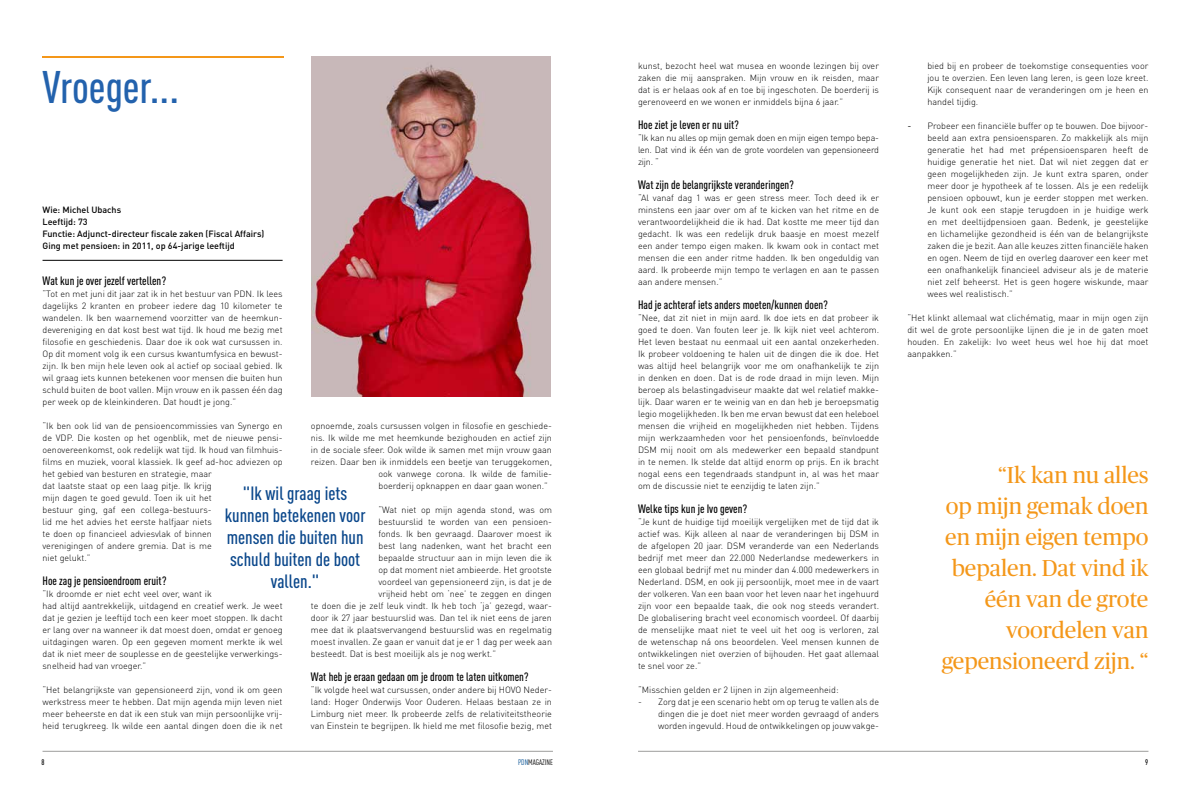
<style>
.page{position:relative;width:1191px;height:808px;background:#fff}
.page>*{position:absolute;margin:0;border:0;box-sizing:border-box;transform-origin:0 0}
.t1{font:500 condensed 45px "DINOT";letter-spacing:-.005em;color:#2362ad}
.t2{font:23px/31px "Publico";color:#f49719;text-align:right}
.t3{font:500 condensed 19px/22px "DINOT";color:#0a478b;text-align:center}
.t4{font:500 condensed 12px "DINOT";color:#000}
.t5{font:300 9px/12px "DINOT";color:#000;text-align:justify}
.t6{font:500 9px/12px "DINOT";color:#000}
.t7{font:condensed 8px "DINOT";color:#000}
.t8{font:500 condensed 8px "DINOT";color:#000}
.s1{color:#024f92}
</style>
<div class="page">
<hr style="left:43px;top:751px;width:510px;height:1px;background:#9d9d9c">
<hr style="left:638px;top:751px;width:510px;height:1px;background:#9d9d9c">
<hr style="left:43px;top:260px;width:240px;height:1px;background:#000">
<hr style="left:43px;top:56px;width:240px;height:1px;background:#f49719">
<img style="left:312px;top:57px;width:238px;height:339px">
<h1 class="t1" style="left:43px;top:56px;width:138px">Vroeger...</h1>
<p class="t6" style="left:43px;top:203px;width:223px">Wie: Michel Ubachs<br>Leeftijd: 73<br>Functie: Adjunct-directeur fiscale zaken (Fiscal Affairs)<br>Ging met pensioen: in 2011, op 64-jarige leeftijd</p>
<h3 class="t4" style="left:43px;top:272px;width:125px">Wat kun je over jezelf vertellen?</h3>
<p class="t5" style="left:43px;top:287px;width:242px">“Tot en met juni dit jaar zat ik in het bestuur van PDN. Ik lees dagelijks 2 kranten en probeer iedere dag 10 kilometer te wandelen. Ik ben waarnemend voorzitter van de heemkun&shy;devereniging en dat kost best wat tijd. Ik houd me bezig met filosofie en geschiedenis. Daar doe ik ook wat cursussen in.<br>Op dit moment volg ik een cursus kwantumfysica en bewust&shy;zijn. Ik ben mijn hele leven ook al actief op sociaal gebied. Ik wil graag iets kunnen betekenen voor mensen die buiten hun schuld buiten de boot vallen. Mijn vrouw en ik passen één dag per week op de kleinkinderen. Dat houdt je jong.”</p>
<p class="t5" style="left:43px;top:419px;width:242px;text-align:left">“Ik ben ook lid van de pensioencommissies van Synergo en de VDP. Die kosten op het ogenblik, met de nieuwe pensi&shy;oenovereenkomst, ook redelijk wat tijd. Ik houd van filmhuis&shy;films en muziek, vooral klassiek. Ik geef ad-hoc adviezen op het gebied van besturen en strategie, maar<br>dat laatste staat op een laag pitje. Ik krijg<br>mijn dagen te goed gevuld. Toen ik uit het<br>bestuur ging, gaf een collega-bestuurs-<br>lid me het advies het eerste halfjaar niets<br>te doen op financieel adviesvlak of binnen<br>verenigingen of andere gremia. Dat is me<br>niet gelukt.”</p>
<h3 class="t4" style="left:43px;top:572px;width:125px">Hoe zag je pensioendroom eruit?</h3>
<p class="t5" style="left:43px;top:587px;width:242px;text-align:left">“Ik droomde er niet echt veel over, want ik<br>had altijd aantrekkelijk, uitdagend en creatief werk. Je weet dat je gezien je leeftijd toch een keer moet stoppen. Ik dacht er lang over na wanneer ik dat moest doen, omdat er genoeg uitdagingen waren. Op een gegeven moment merkte ik wel dat ik niet meer de souplesse en de geestelijke verwerkings&shy;snelheid had van vroeger.”</p>
<p class="t5" style="left:43px;top:683px;width:242px">“Het belangrijkste van gepensioneerd zijn, vond ik om geen werkstress meer te hebben. Dat mijn agenda mijn leven niet meer beheerste en dat ik een stuk van mijn persoonlijke vrij&shy;heid terugkreeg. Ik wilde een aantal dingen doen die ik net</p>
<p class="t5" style="left:311px;top:419px;width:242px">opnoemde, zoals cursussen volgen in filosofie en geschiede-</p>
<p class="t5" style="left:311px;top:431px;width:242px">nis. Ik wilde me met heemkunde bezighouden en actief zijn</p>
<p class="t5" style="left:311px;top:443px;width:242px">in de sociale sfeer. Ook wilde ik samen met mijn vrouw gaan</p>
<p class="t5" style="left:311px;top:455px;width:242px">reizen. Daar ben ik inmiddels een beetje van teruggekomen,</p>
<p class="t5" style="left:378px;top:467px;width:175px">ook vanwege corona. Ik wilde de familie-</p>
<p class="t5" style="left:378px;top:479px;width:171px">boerderij opknappen en daar gaan wonen.”</p>
<p class="t5" style="left:378px;top:503px;width:175px">“Wat niet op mijn agenda stond, was om</p>
<p class="t5" style="left:378px;top:515px;width:175px">bestuurslid te worden van een pensioen-</p>
<p class="t5" style="left:378px;top:527px;width:175px">fonds. Ik ben gevraagd. Daarover moest ik</p>
<p class="t5" style="left:378px;top:539px;width:175px">best lang nadenken, want het bracht een</p>
<p class="t5" style="left:378px;top:551px;width:175px">bepaalde structuur aan in mijn leven die ik</p>
<p class="t5" style="left:378px;top:563px;width:175px">op dat moment niet ambieerde. Het grootste</p>
<p class="t5" style="left:378px;top:575px;width:175px">voordeel van gepensioneerd zijn, is dat je de</p>
<p class="t5" style="left:378px;top:587px;width:175px">vrijheid hebt om ‘nee’ te zeggen en dingen</p>
<p class="t5" style="left:311px;top:599px;width:242px">te doen die je zelf leuk vindt. Ik heb toch ‘ja’ gezegd, waar-</p>
<p class="t5" style="left:311px;top:611px;width:242px">door ik 27 jaar bestuurslid was. Dan tel ik niet eens de jaren</p>
<p class="t5" style="left:311px;top:623px;width:242px">mee dat ik plaatsvervangend bestuurslid was en regelmatig</p>
<p class="t5" style="left:311px;top:635px;width:242px">moest invallen. Ze gaan er vanuit dat je er 1 dag per week aan</p>
<p class="t5" style="left:311px;top:647px;width:187px">besteedt. Dat is best moeilijk als je nog werkt.”</p>
<h3 class="t4" style="left:311px;top:668px;width:219px">Wat heb je eraan gedaan om je droom te laten uitkomen?</h3>
<p class="t5" style="left:311px;top:683px;width:242px">“Ik volgde heel wat cursussen, onder andere bij HOVO Neder&shy;land: Hoger Onderwijs Voor Ouderen. Helaas bestaan ze in Limburg niet meer. Ik probeerde zelfs de relativiteitstheorie van Einstein te begrijpen. Ik hield me met filosofie bezig, met</p>
<h3 class="t3" style="left:225px;top:482px;width:142px">"Ik wil graag iets kunnen betekenen voor mensen die buiten hun schuld buiten de boot vallen."</h3>
<p class="t5" style="left:638px;top:59px;width:242px">kunst, bezocht heel wat musea en woonde lezingen bij over zaken die mij aanspraken. Mijn vrouw en ik reisden, maar dat is er helaas ook af en toe bij ingeschoten. De boerderij is gerenoveerd en we wonen er inmiddels bijna 6 jaar.”</p>
<h3 class="t4" style="left:638px;top:116px;width:102px">Hoe ziet je leven er nu uit?</h3>
<p class="t5" style="left:638px;top:131px;width:242px">“Ik kan nu alles op mijn gemak doen en mijn eigen tempo bepa&shy;len. Dat vind ik één van de grote voordelen van gepensioneerd zijn. “</p>
<h3 class="t4" style="left:638px;top:176px;width:157px">Wat zijn de belangrijkste veranderingen?</h3>
<p class="t5" style="left:638px;top:191px;width:242px">“Al vanaf dag 1 was er geen stress meer. Toch deed ik er minstens een jaar over om af te kicken van het ritme en de verantwoordelijkheid die ik had. Dat kostte me meer tijd dan gedacht. Ik was een redelijk druk baasje en moest mezelf een ander tempo eigen maken. Ik kwam ook in contact met mensen die een ander ritme hadden. Ik ben ongeduldig van aard. Ik probeerde mijn tempo te verlagen en aan te passen aan andere mensen.”</p>
<h3 class="t4" style="left:638px;top:296px;width:192px">Had je achteraf iets anders moeten/kunnen doen?</h3>
<p class="t5" style="left:638px;top:311px;width:242px">“Nee, dat zit niet in mijn aard. Ik doe iets en dat probeer ik goed te doen. Van fouten leer je. Ik kijk niet veel achterom.<br>Het leven bestaat nu eenmaal uit een aantal onzekerheden.<br>Ik probeer voldoening te halen uit de dingen die ik doe. Het was altijd heel belangrijk voor me om onafhankelijk te zijn in denken en doen. Dat is de rode draad in mijn leven. Mijn beroep als belastingadviseur maakte dat wel relatief makke&shy;lijk. Daar waren er te weinig van en dan heb je beroepsmatig legio mogelijkheden. Ik ben me ervan bewust dat een heleboel mensen die vrijheid en mogelijkheden niet hebben. Tijdens mijn werkzaamheden voor het pensioenfonds, beïnvloedde DSM mij nooit om als medewerker een bepaald standpunt in te nemen. Ik stelde dat altijd enorm op prijs. En ik bracht nogal eens een tegendraads standpunt in, al was het maar om de discussie niet te eenzijdig te laten zijn.”</p>
<h3 class="t4" style="left:638px;top:500px;width:111px">Welke tips kun je Ivo geven?</h3>
<p class="t5" style="left:638px;top:515px;width:242px">“Je kunt de huidige tijd moeilijk vergelijken met de tijd dat ik actief was. Kijk alleen al naar de veranderingen bij DSM in de afgelopen 20 jaar. DSM veranderde van een Nederlands bedrijf met meer dan 22.000 Nederlandse medewerkers in een globaal bedrijf met nu minder dan 4.000 medewerkers in Nederland. DSM, en ook jij persoonlijk, moet mee in de vaart der volkeren. Van een baan voor het leven naar het ingehuurd zijn voor een bepaalde taak, die ook nog steeds verandert.<br>De globalisering bracht veel economisch voordeel. Of daarbij de menselijke maat niet te veel uit het oog is verloren, zal de wetenschap ná ons beoordelen. Veel mensen kunnen de ontwikkelingen niet overzien of bijhouden. Het gaat allemaal te snel voor ze.”</p>
<p class="t5" style="left:638px;top:683px;width:202px">“Misschien gelden er 2 lijnen in zijn algemeenheid:</p>
<p class="t5" style="left:658px;top:695px;width:222px;text-indent:-20px">- Zorg dat je een scenario hebt om op terug te vallen als de dingen die je doet niet meer worden gevraagd of anders worden ingevuld. Houd de ontwikkelingen op jouw vakge-</p>
<p class="t5" style="left:927px;top:59px;width:222px">bied bij en probeer de toekomstige consequenties voor jou te overzien. Een leven lang leren, is geen loze kreet.<br>Kijk consequent naar de veranderingen om je heen en handel tijdig.</p>
<p class="t5" style="left:927px;top:119px;width:222px">Probeer een financiële buffer op te bouwen. Doe bijvoor&shy;beeld aan extra pensioensparen. Zo makkelijk als mijn generatie het had met prépensioensparen heeft de huidige generatie het niet. Dat wil niet zeggen dat er geen mogelijkheden zijn. Je kunt extra sparen, onder meer door je hypotheek af te lossen. Als je een redelijk pensioen opbouwt, kun je eerder stoppen met werken.<br>Je kunt ook een stapje terugdoen in je huidige werk en met deeltijdpensioen gaan. Bedenk, je geestelijke en lichamelijke gezondheid is één van de belangrijkste zaken die je bezit. Aan alle keuzes zitten financiële haken en ogen. Neem de tijd en overleg daarover een keer met een onafhankelijk financieel adviseur als je de materie niet zelf beheerst. Het is geen hogere wiskunde, maar wees wel realistisch.”</p>
<p class="t5" style="left:907px;top:311px;width:242px">“Het klinkt allemaal wat clichématig, maar in mijn ogen zijn dit wel de grote persoonlijke lijnen die je in de gaten moet houden. En zakelijk: Ivo weet heus wel hoe hij dat moet aanpakken.”</p>
<h2 class="t2" style="left:942px;top:460px;width:208px">“Ik kan nu alles<br>op mijn gemak doen en mijn eigen tempo bepalen. Dat vind ik één van de grote voordelen van gepensioneerd zijn. “</h2>
<p class="t8" style="left:41px;top:756px;width:5px">8</p>
<p class="t7" style="left:518px;top:757px;width:36px"><span class="s1">PDN</span>MAGAZINE</p>
<p class="t8" style="left:1145px;top:757px;width:5px">9</p>
</div>
